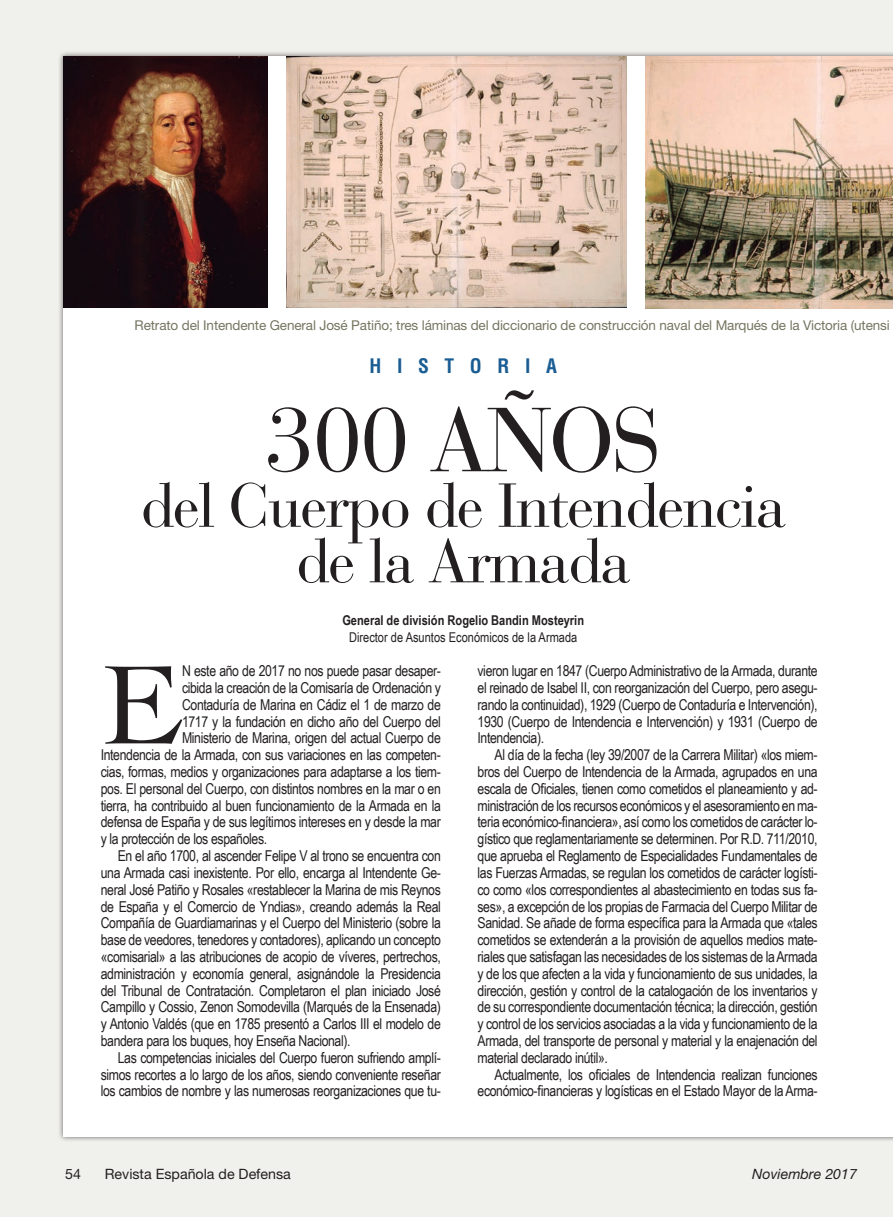
<style>
.page{position:relative;width:893px;height:1217px;background:#fff}
.page>*{position:absolute;margin:0;border:0;box-sizing:border-box;transform-origin:0 0}
.t1{font:117.75px "Cochin";color:#231f20}
.t2{font:90px "Bauer Bodoni";letter-spacing:-.03em;color:#231f20}
.t3{font:61.5px/55.5px "Bauer Bodoni";letter-spacing:-.03em;color:#231f20;text-align:center}
.t4{font:700 condensed 19.5px "Helvetica";letter-spacing:.8em;color:#1a5d93}
.t5{font:15px/16.8px "Arial Narrow";letter-spacing:-.025em;color:#231f20;text-align:justify}
.t6{font:14.25px "Helvetica Neue";color:#231f20}
.t7{font:italic 14.25px "Helvetica Neue";color:#231f20}
.t8{font:13.5px "Helvetica Neue";letter-spacing:-.01em;color:#767561}
.t9{font:700 13.5px "Arial Narrow";color:#231f20}
.t10{font:13.5px "Arial Narrow";color:#231f20}
</style>
<div class="page">
<div style="left:0;top:0;width:893px;height:1216px;background:#f0f0ec"></div>
<div style="left:64px;top:56px;width:829px;height:1079px;background:#fff"></div>
<img style="left:64px;top:56px;width:203px;height:251px">
<img style="left:645px;top:56px;width:248px;height:253px">
<img style="left:286px;top:56px;width:340px;height:251px">
<p class="t8" style="left:135px;top:317px;width:757px">Retrato del Intendente General José Patiño; tres láminas del diccionario de construcción naval del Marqués de la Victoria (utensi</p>
<h3 class="t4" style="left:370px;top:354px;width:189px">HISTORIA</h3>
<h2 class="t2" style="left:265px;top:386px;width:398px">300 años</h2>
<h3 class="t3" style="left:140px;top:478px;width:648px">del Cuerpo de Intendencia de la Armada</h3>
<p class="t9" style="left:342px;top:610px;width:243px">General de división Rogelio Bandin Mosteyrin</p>
<p class="t10" style="left:349px;top:627px;width:230px">Director de Asuntos Económicos de la Armada</p>
<h1 class="t1" style="left:101px;top:625px;width:82px">E</h1>
<p class="t5" style="left:182px;top:661px;width:260px">N este año de 2017 no nos puede pasar desaper-</p>
<p class="t5" style="left:182px;top:678px;width:260px">cibida la creación de la Comisaría de Ordenación y</p>
<p class="t5" style="left:182px;top:695px;width:260px">Contaduría de Marina en Cádiz el 1 de marzo de</p>
<p class="t5" style="left:182px;top:712px;width:260px">1717 y la fundación en dicho año del Cuerpo del</p>
<p class="t5" style="left:182px;top:729px;width:260px">Ministerio de Marina, origen del actual Cuerpo de</p>
<p class="t5" style="left:101px;top:745px;width:342px">Intendencia de la Armada, con sus variaciones en las competen-</p>
<p class="t5" style="left:101px;top:762px;width:342px">cias, formas, medios y organizaciones para adaptarse a los tiem-</p>
<p class="t5" style="left:101px;top:779px;width:342px">pos. El personal del Cuerpo, con distintos nombres en la mar o en</p>
<p class="t5" style="left:101px;top:796px;width:342px">tierra, ha contribuido al buen funcionamiento de la Armada en la</p>
<p class="t5" style="left:101px;top:813px;width:342px">defensa de España y de sus legítimos intereses en y desde la mar</p>
<p class="t5" style="left:101px;top:829px;width:168px">y la protección de los españoles.</p>
<p class="t5" style="left:118px;top:846px;width:325px">En el año 1700, al ascender Felipe V al trono se encuentra con</p>
<p class="t5" style="left:101px;top:863px;width:342px">una Armada casi inexistente. Por ello, encarga al Intendente Ge-</p>
<p class="t5" style="left:101px;top:880px;width:342px">neral José Patiño y Rosales «restablecer la Marina de mis Reynos</p>
<p class="t5" style="left:101px;top:897px;width:342px">de España y el Comercio de Yndias», creando además la Real</p>
<p class="t5" style="left:101px;top:913px;width:342px">Compañía de Guardiamarinas y el Cuerpo del Ministerio (sobre la</p>
<p class="t5" style="left:101px;top:930px;width:342px">base de veedores, tenedores y contadores), aplicando un concepto</p>
<p class="t5" style="left:101px;top:947px;width:342px">«comisarial» a las atribuciones de acopio de víveres, pertrechos,</p>
<p class="t5" style="left:101px;top:964px;width:342px">administración y economía general, asignándole la Presidencia</p>
<p class="t5" style="left:101px;top:981px;width:342px">del Tribunal de Contratación. Completaron el plan iniciado José</p>
<p class="t5" style="left:101px;top:997px;width:342px">Campillo y Cossio, Zenon Somodevilla (Marqués de la Ensenada)</p>
<p class="t5" style="left:101px;top:1014px;width:342px">y Antonio Valdés (que en 1785 presentó a Carlos III el modelo de</p>
<p class="t5" style="left:101px;top:1031px;width:251px">bandera para los buques, hoy Enseña Nacional).</p>
<p class="t5" style="left:118px;top:1048px;width:325px">Las competencias iniciales del Cuerpo fueron sufriendo amplí-</p>
<p class="t5" style="left:101px;top:1065px;width:342px">simos recortes a lo largo de los años, siendo conveniente reseñar</p>
<p class="t5" style="left:101px;top:1081px;width:342px">los cambios de nombre y las numerosas reorganizaciones que tu-</p>
<p class="t5" style="left:477px;top:661px;width:342px">vieron lugar en 1847 (Cuerpo Administrativo de la Armada, durante el reinado de Isabel II, con reorganización del Cuerpo, pero asegu&shy;rando la continuidad), 1929 (Cuerpo de Contaduría e Intervención), 1930 (Cuerpo de Intendencia e Intervención) y 1931 (Cuerpo de Intendencia).</p>
<p class="t5" style="left:477px;top:745px;width:342px;text-indent:17px">Al día de la fecha (ley 39/2007 de la Carrera Militar) «los miem&shy;bros del Cuerpo de Intendencia de la Armada, agrupados en una escala de Oficiales, tienen como cometidos el planeamiento y ad&shy;ministración de los recursos económicos y el asesoramiento en ma&shy;teria económico-financiera», así como los cometidos de carácter lo&shy;gístico que reglamentariamente se determinen. Por R.D. 711/2010, que aprueba el Reglamento de Especialidades Fundamentales de las Fuerzas Armadas, se regulan los cometidos de carácter logísti&shy;co como «los correspondientes al abastecimiento en todas sus fa&shy;ses», a excepción de los propias de Farmacia del Cuerpo Militar de Sanidad. Se añade de forma específica para la Armada que «tales cometidos se extenderán a la provisión de aquellos medios mate&shy;riales que satisfagan las necesidades de los sistemas de la Armada y de los que afecten a la vida y funcionamiento de sus unidades, la dirección, gestión y control de la catalogación de los inventarios y de su correspondiente documentación técnica; la dirección, gestión y control de los servicios asociadas a la vida y funcionamiento de la Armada, del transporte de personal y material y la enajenación del material declarado inútil».</p>
<p class="t5" style="left:477px;top:1065px;width:342px;text-align:right">Actualmente, los oficiales de Intendencia realizan funciones económico-financieras y logísticas en el Estado Mayor de la Arma-</p>
<p class="t6" style="left:65px;top:1164px;width:17px">54</p>
<p class="t6" style="left:105px;top:1164px;width:188px">Revista Española de Defensa</p>
<p class="t7" style="left:752px;top:1164px;width:106px">Noviembre 2017</p>
</div>
